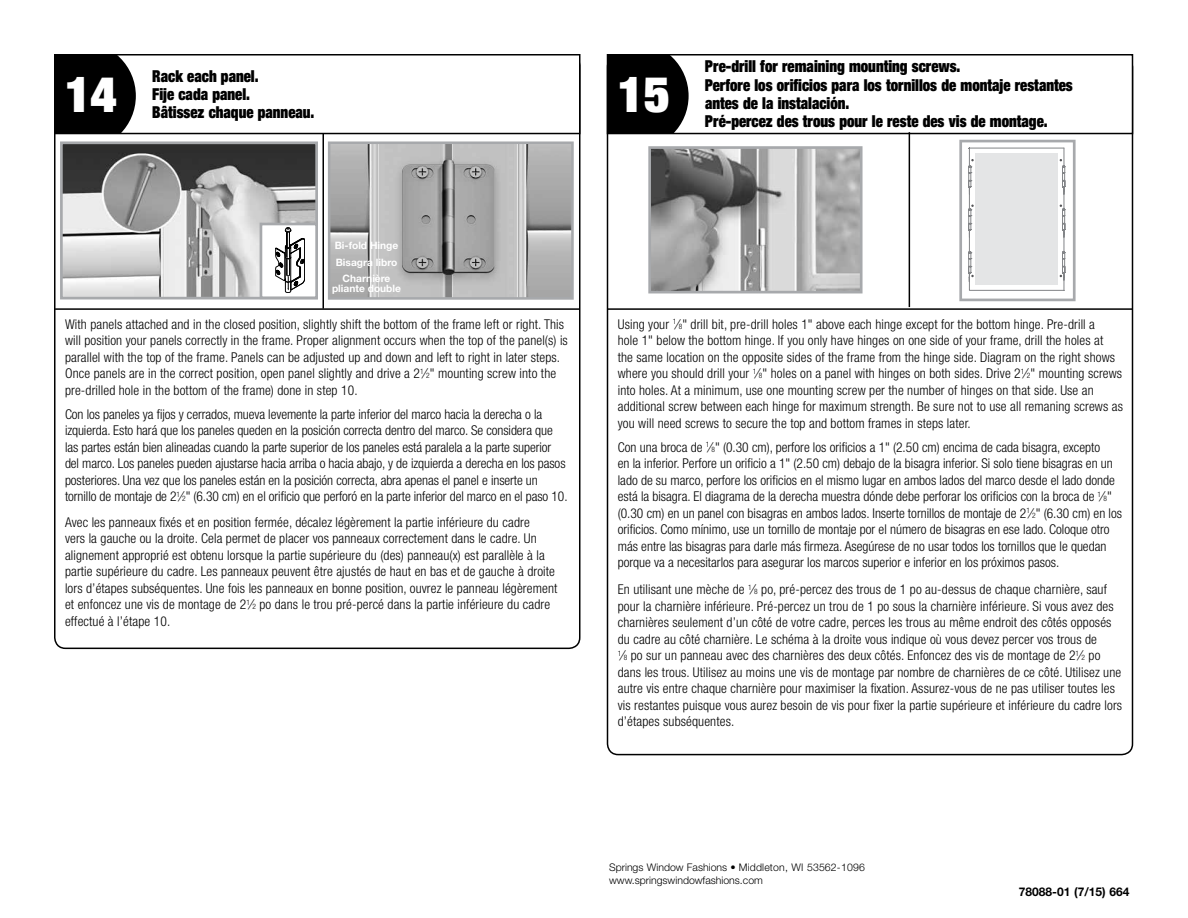
<style>
.page{position:relative;width:1188px;height:918px;background:#fff}
.page>*{position:absolute;margin:0;border:0;box-sizing:border-box;transform-origin:0 0}
.t1{font:900 condensed 49.5px "Helvetica Neue LT Std";color:#fff}
.t2{font:900 condensed 16.5px/18px "Helvetica Neue LT Std";color:#000;scale:.9 1}
.t3{font:300 condensed 13.5px/16.5px "Helvetica Neue LT Std";letter-spacing:.01em;color:#000}
.t4{font:700 12px "Helvetica Neue LT Std";color:#000}
.t5{font:300 10.5px/12.6px "Helvetica Neue LT Std";color:#000}
.t6{font:700 10.2px/10.2px "Helvetica Neue LT Std";color:#fff;text-align:center}
.s1{font-size:7.35px}
</style>
<div class="page">
<div style="left:57px;top:57px;width:79px;height:74px;background:#000"></div>
<div style="left:54px;top:54px;width:526px;height:80px;border:2px solid #000"></div>
<svg style="left:610px;top:57px;width:79px;height:74px;background:#101010"></svg>
<div style="left:607px;top:54px;width:526px;height:80px;border:2px solid #000"></div>
<hr style="left:55px;top:308px;width:524px;height:2px;background:#000">
<hr style="left:608px;top:308px;width:524px;height:2px;background:#000">
<hr style="left:322px;top:134px;width:2px;height:175px;background:#000">
<hr style="left:909px;top:132px;width:1px;height:175px;background:#000">
<img style="left:64px;top:145px;width:250px;height:150px">
<div style="left:60px;top:141px;width:258px;height:158px;border:3px solid #a7a9ac"></div>
<div style="left:261px;top:224px;width:56px;height:74px;background:#fff"></div>
<svg style="left:276px;top:228px;width:29px;height:65px"></svg>
<div style="left:260px;top:223px;width:58px;height:76px;border:3px solid #a7a9ac"></div>
<img style="left:332px;top:145px;width:238px;height:151px">
<div style="left:328px;top:141px;width:246px;height:159px;border:3px solid #a7a9ac"></div>
<img style="left:652px;top:150px;width:207px;height:139px">
<div style="left:648px;top:146px;width:215px;height:147px;border:3px solid #a7a9ac"></div>
<svg style="left:968px;top:148px;width:98px;height:143px;background:#e3e4e5"></svg>
<div style="left:959px;top:140px;width:117px;height:161px;border:3px solid #a7a9ac"></div>
<p class="t2" style="left:705px;top:56px;width:285px">Pre-drill for remaining mounting screws.</p>
<p class="t2" style="left:152px;top:67px;width:120px">Rack each panel.</p>
<h1 class="t1" style="left:65px;top:62px;width:53px">14</h1>
<h1 class="t1" style="left:618px;top:62px;width:53px">15</h1>
<p class="t2" style="left:152px;top:85px;width:110px">Fije cada panel.</p>
<p class="t2" style="left:705px;top:76px;width:410px">Perfore los orificios para los tornillos de montaje restantes antes de la instalación.</p>
<p class="t2" style="left:152px;top:103px;width:182px">Bâtissez chaque panneau.</p>
<p class="t2" style="left:705px;top:112px;width:382px">Pré-percez des trous pour le reste des vis de montage.</p>
<p class="t6" style="left:335px;top:240px;width:65px">Bi-fold Hinge</p>
<p class="t6" style="left:336px;top:257px;width:63px">Bisagra libro</p>
<p class="t6" style="left:332px;top:273px;width:70px">Charnière pliante double</p>
<p class="t3" style="left:65px;top:315px;width:504px">With panels attached and in the closed position, slightly shift the bottom of the frame left or right. This will position your panels correctly in the frame. Proper alignment occurs when the top of the panel(s) is parallel with the top of the frame. Panels can be adjusted up and down and left to right in later steps.<br>Once panels are in the correct position, open panel slightly and drive a 2<sup>1</sup>⁄<span class="s1">2</span>" mounting screw into the pre-drilled hole in the bottom of the frame) done in step 10.</p>
<p class="t3" style="left:618px;top:315px;width:507px">Using your <sup>1</sup>⁄<span class="s1">8</span>" drill bit, pre-drill holes 1" above each hinge except for the bottom hinge. Pre-drill a<br>hole 1" below the bottom hinge. If you only have hinges on one side of your frame, drill the holes at<br>the same location on the opposite sides of the frame from the hinge side. Diagram on the right shows where you should drill your <sup>1</sup>⁄<span class="s1">8</span>" holes on a panel with hinges on both sides. Drive 2<sup>1</sup>⁄<span class="s1">2</span>" mounting screws into holes. At a minimum, use one mounting screw per the number of hinges on that side. Use an additional screw between each hinge for maximum strength. Be sure not to use all remaning screws as you will need screws to secure the top and bottom frames in steps later.</p>
<p class="t3" style="left:65px;top:405px;width:504px">Con los paneles ya fijos y cerrados, mueva levemente la parte inferior del marco hacia la derecha o la izquierda. Esto hará que los paneles queden en la posición correcta dentro del marco. Se considera que las partes están bien alineadas cuando la parte superior de los paneles está paralela a la parte superior del marco. Los paneles pueden ajustarse hacia arriba o hacia abajo, y de izquierda a derecha en los pasos posteriores. Una vez que los paneles están en la posición correcta, abra apenas el panel e inserte un tornillo de montaje de 2<sup>1</sup>⁄<span class="s1">2</span>" (6.30 cm) en el orificio que perforó en la parte inferior del marco en el paso 10.</p>
<p class="t3" style="left:618px;top:438px;width:506px">Con una broca de <sup>1</sup>⁄<span class="s1">8</span>" (0.30 cm), perfore los orificios a 1" (2.50 cm) encima de cada bisagra, excepto<br>en la inferior. Perfore un orificio a 1" (2.50 cm) debajo de la bisagra inferior. Si solo tiene bisagras en un lado de su marco, perfore los orificios en el mismo lugar en ambos lados del marco desde el lado donde está la bisagra. El diagrama de la derecha muestra dónde debe perforar los orificios con la broca de <sup>1</sup>⁄<span class="s1">8</span>" (0.30 cm) en un panel con bisagras en ambos lados. Inserte tornillos de montaje de 2<sup>1</sup>⁄<span class="s1">2</span>" (6.30 cm) en los orificios. Como mínimo, use un tornillo de montaje por el número de bisagras en ese lado. Coloque otro más entre las bisagras para darle más firmeza. Asegúrese de no usar todos los tornillos que le quedan porque va a necesitarlos para asegurar los marcos superior e inferior en los próximos pasos.</p>
<p class="t3" style="left:65px;top:513px;width:494px">Avec les panneaux fixés et en position fermée, décalez légèrement la partie inférieure du cadre<br>vers la gauche ou la droite. Cela permet de placer vos panneaux correctement dans le cadre. Un alignement approprié est obtenu lorsque la partie supérieure du (des) panneau(x) est parallèle à la partie supérieure du cadre. Les panneaux peuvent être ajustés de haut en bas et de gauche à droite lors d’étapes subséquentes. Une fois les panneaux en bonne position, ouvrez le panneau légèrement et enfoncez une vis de montage de 2<sup>1</sup>⁄<span class="s1">2</span> po dans le trou pré-percé dans la partie inférieure du cadre effectué à l’étape 10.</p>
<p class="t3" style="left:618px;top:581px;width:506px">En utilisant une mèche de <sup>1</sup>⁄<span class="s1">8</span> po, pré-percez des trous de 1 po au-dessus de chaque charnière, sauf pour la charnière inférieure. Pré-percez un trou de 1 po sous la charnière inférieure. Si vous avez des charnières seulement d’un côté de votre cadre, perces les trous au même endroit des côtés opposés du cadre au côté charnière. Le schéma à la droite vous indique où vous devez percer vos trous de<br><sup>1</sup>⁄<span class="s1">8</span> po sur un panneau avec des charnières des deux côtés. Enfoncez des vis de montage de 2<sup>1</sup>⁄<span class="s1">2</span> po dans les trous. Utilisez au moins une vis de montage par nombre de charnières de ce côté. Utilisez une autre vis entre chaque charnière pour maximiser la fixation. Assurez-vous de ne pas utiliser toutes les vis restantes puisque vous aurez besoin de vis pour fixer la partie supérieure et inférieure du cadre lors d’étapes subséquentes.</p>
<p class="t5" style="left:609px;top:861px;width:257px">Springs Window Fashions • Middleton, WI 53562-1096 www.springswindowfashions.com</p>
<p class="t4" style="left:1019px;top:885px;width:112px">78088-01 (7/15) 664</p>
</div>
